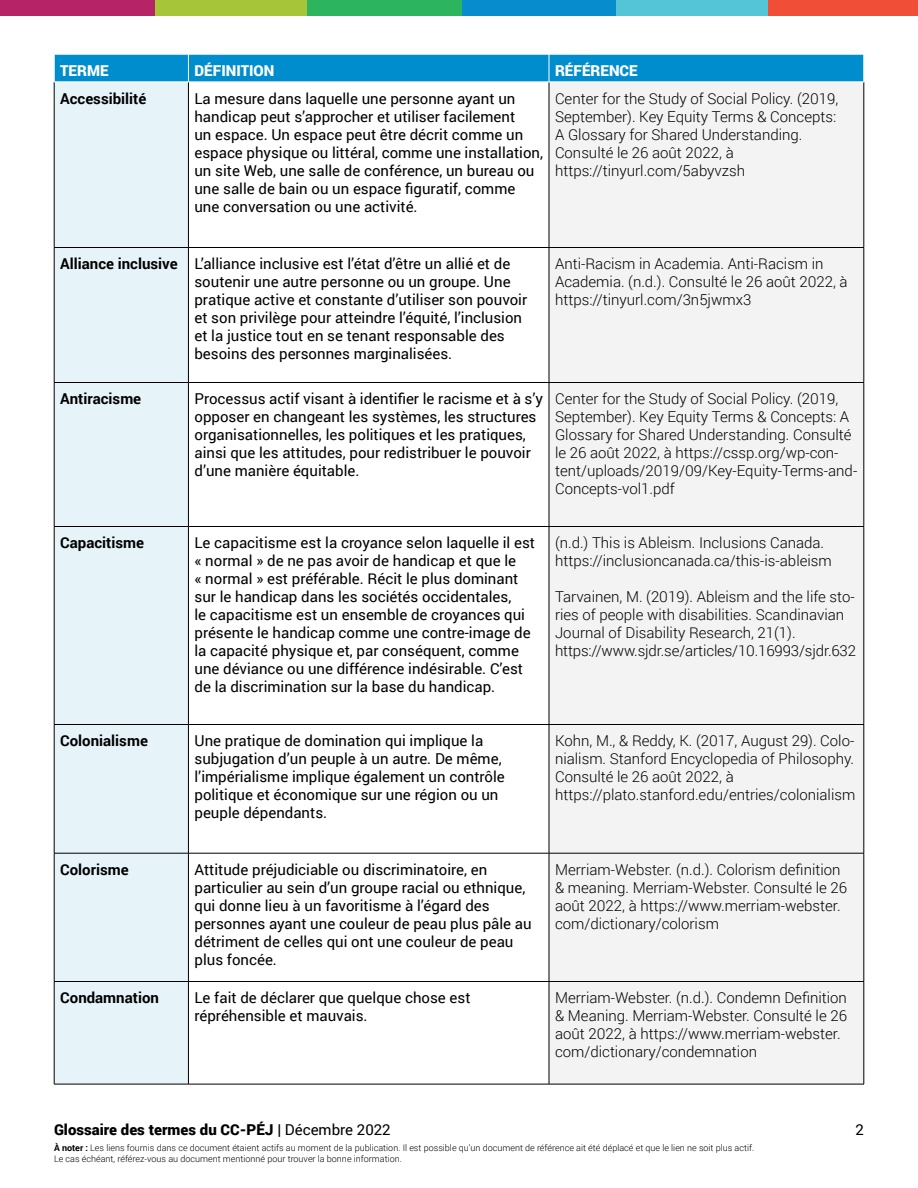
<style>
.page{position:relative;width:918px;height:1188px;background:#fff}
.page>*{position:absolute;margin:0;border:0;box-sizing:border-box;transform-origin:0 0}
.t1{font:15px/18px "Roboto";color:#000}
.t2{font:300 15px/18px "Roboto";color:#000}
.t3{font:700 15px "Roboto";color:#000}
.t4{font:900 15px "Roboto";color:#000}
.t5{font:900 15px "Roboto";color:#fff}
.t6{font:300 9px/10.8px "Roboto";color:#000}
.s1{font-weight:700}
.s2{font-weight:400}
</style>
<div class="page">
<div style="left:616px;top:0;width:155px;height:15px;background:#53c5d7"></div>
<div style="left:768px;top:0;width:150px;height:15px;background:#f04e37"></div>
<div style="left:461px;top:0;width:155px;height:15px;background:#078ccd"></div>
<div style="left:155px;top:0;width:154px;height:15px;background:#a6c539"></div>
<div style="left:307px;top:0;width:154px;height:15px;background:#2db45f"></div>
<div style="left:0;top:0;width:155px;height:15px;background:#b62467"></div>
<div style="left:55px;top:83px;width:133px;height:1001px;background:#e6f4fa"></div>
<div style="left:550px;top:83px;width:314px;height:1001px;background:#f3f3f3"></div>
<hr style="left:54px;top:82px;width:1px;height:165px;background:#000">
<hr style="left:188px;top:82px;width:1px;height:165px;background:#000">
<hr style="left:549px;top:82px;width:1px;height:165px;background:#000">
<hr style="left:864px;top:82px;width:1px;height:165px;background:#000">
<hr style="left:54px;top:247px;width:134px;height:1px;background:#000">
<hr style="left:54px;top:248px;width:1px;height:134px;background:#000">
<hr style="left:188px;top:247px;width:361px;height:1px;background:#000">
<hr style="left:188px;top:248px;width:1px;height:134px;background:#000">
<hr style="left:549px;top:247px;width:315px;height:1px;background:#000">
<hr style="left:549px;top:248px;width:1px;height:134px;background:#000">
<hr style="left:864px;top:248px;width:1px;height:134px;background:#000">
<hr style="left:54px;top:527px;width:1px;height:197px;background:#000">
<hr style="left:188px;top:527px;width:1px;height:197px;background:#000">
<hr style="left:549px;top:527px;width:1px;height:197px;background:#000">
<hr style="left:864px;top:527px;width:1px;height:197px;background:#000">
<hr style="left:54px;top:382px;width:134px;height:1px;background:#000">
<hr style="left:54px;top:383px;width:1px;height:143px;background:#000">
<hr style="left:188px;top:382px;width:361px;height:1px;background:#000">
<hr style="left:188px;top:383px;width:1px;height:143px;background:#000">
<hr style="left:549px;top:382px;width:315px;height:1px;background:#000">
<hr style="left:549px;top:383px;width:1px;height:143px;background:#000">
<hr style="left:864px;top:383px;width:1px;height:143px;background:#000">
<hr style="left:54px;top:526px;width:134px;height:1px;background:#000">
<hr style="left:188px;top:526px;width:361px;height:1px;background:#000">
<hr style="left:549px;top:526px;width:315px;height:1px;background:#000">
<hr style="left:54px;top:724px;width:134px;height:1px;background:#000">
<hr style="left:54px;top:725px;width:1px;height:128px;background:#000">
<hr style="left:188px;top:724px;width:361px;height:1px;background:#000">
<hr style="left:188px;top:725px;width:1px;height:128px;background:#000">
<hr style="left:549px;top:724px;width:315px;height:1px;background:#000">
<hr style="left:549px;top:725px;width:1px;height:128px;background:#000">
<hr style="left:864px;top:725px;width:1px;height:128px;background:#000">
<hr style="left:54px;top:853px;width:134px;height:1px;background:#000">
<hr style="left:54px;top:853px;width:1px;height:128px;background:#000">
<hr style="left:188px;top:853px;width:361px;height:1px;background:#000">
<hr style="left:188px;top:853px;width:1px;height:128px;background:#000">
<hr style="left:549px;top:853px;width:315px;height:1px;background:#000">
<hr style="left:549px;top:853px;width:1px;height:128px;background:#000">
<hr style="left:864px;top:853px;width:1px;height:128px;background:#000">
<hr style="left:54px;top:981px;width:134px;height:1px;background:#000">
<hr style="left:54px;top:982px;width:1px;height:102px;background:#000">
<hr style="left:188px;top:981px;width:361px;height:1px;background:#000">
<hr style="left:188px;top:982px;width:1px;height:102px;background:#000">
<hr style="left:549px;top:981px;width:315px;height:1px;background:#000">
<hr style="left:549px;top:982px;width:1px;height:102px;background:#000">
<hr style="left:864px;top:982px;width:1px;height:102px;background:#000">
<hr style="left:54px;top:1084px;width:134px;height:1px;background:#000">
<hr style="left:188px;top:1084px;width:361px;height:1px;background:#000">
<hr style="left:549px;top:1084px;width:315px;height:1px;background:#000">
<svg style="left:54px;top:54px;width:810px;height:28px;background:#0e93d0"></svg>
<hr style="left:54px;top:82px;width:134px;height:1px;background:#fff">
<hr style="left:188px;top:82px;width:361px;height:1px;background:#fff">
<hr style="left:549px;top:82px;width:315px;height:1px;background:#fff">
<p class="t5" style="left:60px;top:60px;width:50px">TERME</p>
<p class="t5" style="left:194px;top:60px;width:82px">DÉFINITION</p>
<p class="t5" style="left:555px;top:60px;width:84px">RÉFÉRENCE</p>
<p class="t3" style="left:60px;top:88px;width:88px">Accessibilité</p>
<p class="t1" style="left:194px;top:89px;width:350px">La mesure dans laquelle une personne ayant un handicap peut s’approcher et utiliser facilement<br>un espace. Un espace peut être décrit comme un espace physique ou littéral, comme une installation, un site Web, une salle de conférence, un bureau ou une salle de bain ou un espace figuratif, comme une conversation ou une activité.</p>
<p class="t2" style="left:555px;top:89px;width:285px">Center for the Study of Social Policy. (2019, September). Key Equity Terms &amp; Concepts:<br>A Glossary for Shared Understanding.<br>Consulté le 26 août 2022, à https://tinyurl.com/5abyvzsh</p>
<p class="t1" style="left:194px;top:254px;width:334px;text-indent:-134px"><span class="s1">Alliance inclusive</span> L’alliance inclusive est l’état d’être un allié et de soutenir une autre personne ou un groupe. Une pratique active et constante d’utiliser son pouvoir et son privilège pour atteindre l’équité, l’inclusion et la justice tout en se tenant responsable des besoins des personnes marginalisées.</p>
<p class="t2" style="left:555px;top:254px;width:294px">Anti-Racism in Academia. Anti-Racism in<br>Academia. (n.d.). Consulté le 26 août 2022, à https://tinyurl.com/3n5jwmx3</p>
<p class="t3" style="left:60px;top:388px;width:83px">Antiracisme</p>
<p class="t1" style="left:194px;top:389px;width:350px">Processus actif visant à identifier le racisme et à s’y opposer en changeant les systèmes, les structures organisationnelles, les politiques et les pratiques, ainsi que les attitudes, pour redistribuer le pouvoir d’une manière équitable.</p>
<p class="t2" style="left:555px;top:389px;width:304px">Center for the Study of Social Policy. (2019, September). Key Equity Terms &amp; Concepts: A Glossary for Shared Understanding. Consulté le 26 août 2022, à https://cssp.org/wp-con&shy;tent/uploads/2019/09/Key-Equity-Terms-and-Concepts-vol1.pdf</p>
<p class="t3" style="left:60px;top:532px;width:85px">Capacitisme</p>
<p class="t1" style="left:194px;top:533px;width:342px">Le capacitisme est la croyance selon laquelle il est « normal » de ne pas avoir de handicap et que le<br>« normal » est préférable. Récit le plus dominant sur le handicap dans les sociétés occidentales,<br>le capacitisme est un ensemble de croyances qui présente le handicap comme une contre-image de la capacité physique et, par conséquent, comme une déviance ou une différence indésirable. C’est de la discrimination sur la base du handicap.</p>
<p class="t2" style="left:555px;top:533px;width:278px">(n.d.) This is Ableism. Inclusions Canada. https://inclusioncanada.ca/this-is-ableism</p>
<p class="t2" style="left:555px;top:587px;width:303px">Tarvainen, M. (2019). Ableism and the life sto&shy;ries of people with disabilities. Scandinavian Journal of Disability Research, 21(1). https://www.sjdr.se/articles/10.16993/sjdr.632</p>
<p class="t3" style="left:60px;top:730px;width:89px">Colonialisme</p>
<p class="t1" style="left:195px;top:731px;width:312px">Une pratique de domination qui implique la subjugation d’un peuple à un autre. De même, l’impérialisme implique également un contrôle politique et économique sur une région ou un peuple dépendants.</p>
<p class="t2" style="left:555px;top:731px;width:302px">Kohn, M., &amp; Reddy, K. (2017, August 29). Colo&shy;nialism. Stanford Encyclopedia of Philosophy.<br>Consulté le 26 août 2022, à https://plato.stanford.edu/entries/colonialism</p>
<p class="t3" style="left:60px;top:859px;width:70px">Colorisme</p>
<p class="t1" style="left:195px;top:860px;width:339px">Attitude préjudiciable ou discriminatoire, en particulier au sein d’un groupe racial ou ethnique, qui donne lieu à un favoritisme à l’égard des personnes ayant une couleur de peau plus pâle au détriment de celles qui ont une couleur de peau plus foncée.</p>
<p class="t2" style="left:555px;top:860px;width:294px">Merriam-Webster. (n.d.). Colorism definition &amp; meaning. Merriam-Webster. Consulté le 26 août 2022, à https://www.merriam-webster. com/dictionary/colorism</p>
<p class="t3" style="left:60px;top:987px;width:100px">Condamnation</p>
<p class="t1" style="left:195px;top:988px;width:277px">Le fait de déclarer que quelque chose est répréhensible et mauvais.</p>
<p class="t2" style="left:555px;top:988px;width:293px">Merriam-Webster. (n.d.). Condemn Definition &amp; Meaning. Merriam-Webster. Consulté le 26 août 2022, à https://www.merriam-webster. com/dictionary/condemnation</p>
<p class="t4" style="left:54px;top:1119px;width:338px">Glossaire des termes du CC-PÉJ | <span class="s2">Décembre 2022</span></p>
<p class="t1" style="left:856px;top:1120px;width:10px">2</p>
<p class="t6" style="left:54px;top:1142px;width:702px"><span class="s1">À noter :</span> Les liens fournis dans ce document étaient actifs au moment de la publication. Il est possible qu’un document de référence ait été déplacé et que le lien ne soit plus actif.<br>Le cas échéant, référez-vous au document mentionné pour trouver la bonne information.</p>
</div>
